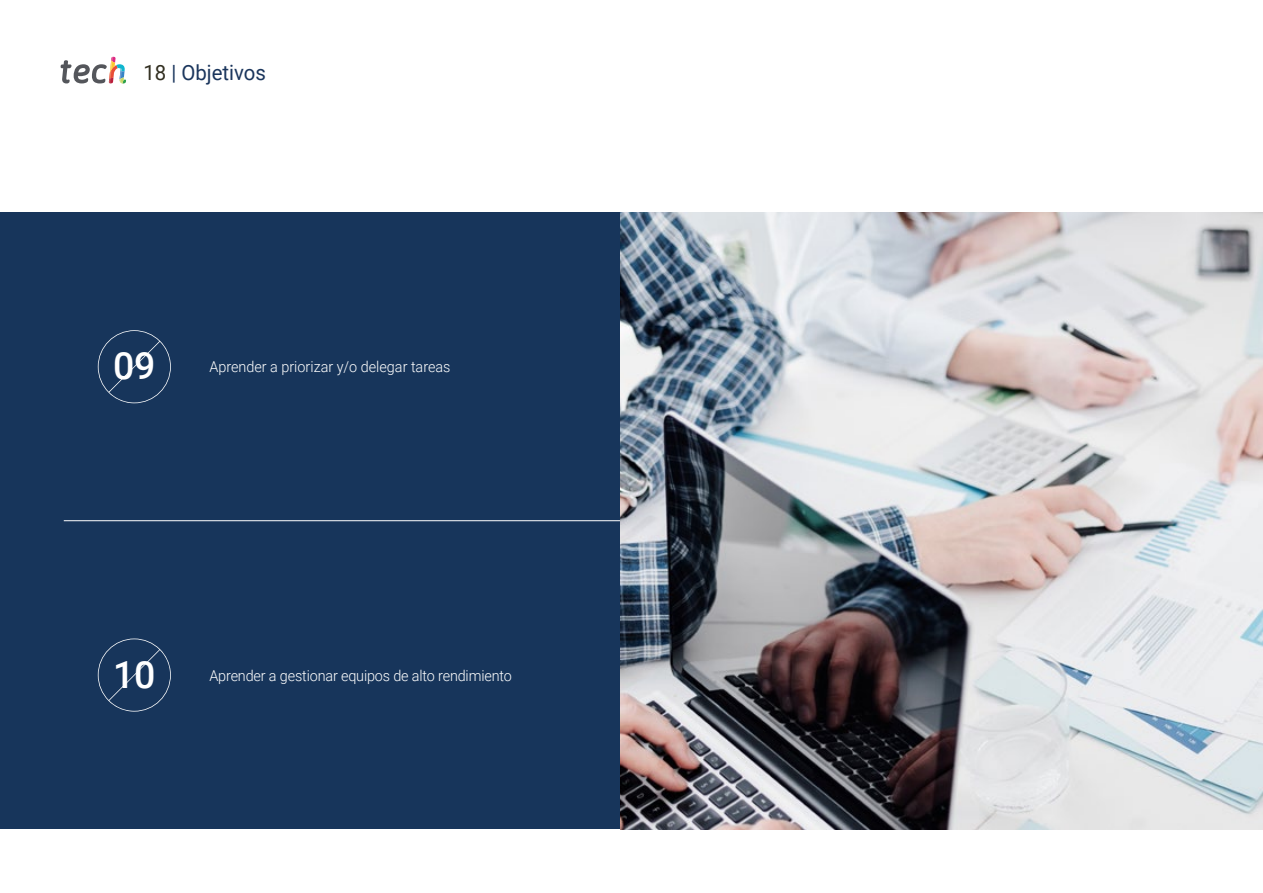
<style>
.page{position:relative;width:1263px;height:893px;background:#fff}
.page>*{position:absolute;margin:0;border:0;box-sizing:border-box;transform-origin:0 0}
.t1{font:500 37.5px "Roboto";color:#fff}
.t2{font:21px "Roboto";color:#1a355c}
.t3{font:300 15px "Roboto";letter-spacing:-.01em;color:#fff;scale:.96 1}
.s1{color:#312e20}
</style>
<div class="page">
<div style="left:0;top:213px;width:621px;height:616px;background:#17355b"></div>
<svg style="left:98px;top:330px;width:73px;height:73px"></svg>
<svg style="left:98px;top:638px;width:73px;height:74px"></svg>
<hr style="left:64px;top:520px;width:1199px;height:1px;background:#fff">
<img style="left:621px;top:213px;width:642px;height:616px">
<svg style="left:61px;top:57px;width:65px;height:27px"></svg>
<h2 class="t2" style="left:144px;top:57px;width:124px"><span class="s1">18</span> | Objetivos</h2>
<h1 class="t1" style="left:113px;top:340px;width:44px">09</h1>
<p class="t3" style="left:209px;top:357px;width:253px">Aprender a priorizar y/o delegar tareas</p>
<h1 class="t1" style="left:113px;top:648px;width:44px">10</h1>
<p class="t3" style="left:209px;top:665px;width:317px">Aprender a gestionar equipos de alto rendimiento</p>
</div>
